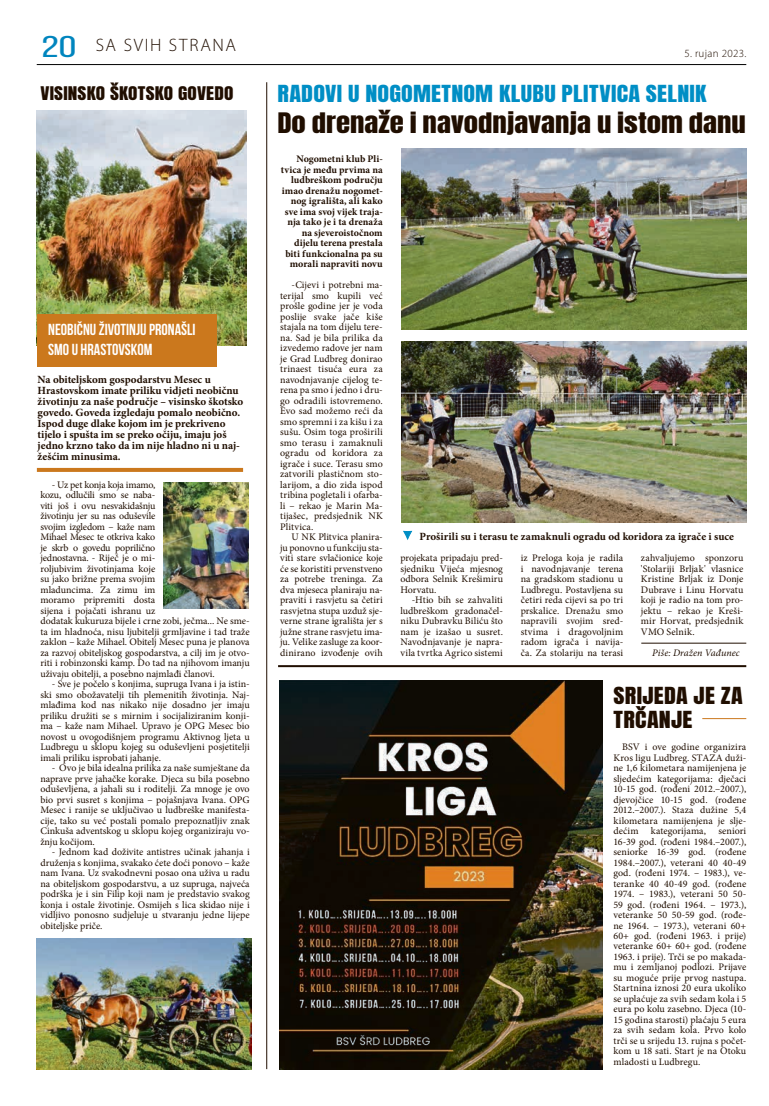
<style>
.page{position:relative;width:769px;height:1106px;background:#fff}
.page>*{position:absolute;margin:0;border:0;box-sizing:border-box;transform-origin:0 0}
.t1{font:30px "Bebas Neue";color:#0085be;scale:1.5 1}
.t2{font:24px "Anton";color:#200e00;scale:1.2 1}
.t3{font:20px "Anton";letter-spacing:.01em;color:#008ec5;scale:1.2 1}
.t4{font:20px/24px "Anton";letter-spacing:.01em;color:#200e00;scale:1.2 1}
.t5{font:300 18px "Myriad Pro";letter-spacing:.095em;color:#200e00}
.t6{font:700 16px/20px "Bebas Neue";color:#fff}
.t7{font:16px "Anton";letter-spacing:.01em;color:#200e00;scale:1.2 1}
.t8{font:700 11px/11px "Minion Pro";color:#200e00}
.t9{font:300 11px "Myriad Pro";letter-spacing:.03em;color:#200e00}
.t10{font:10px/10.5px "Minion Pro";letter-spacing:-.005em;color:#200e00;text-align:justify}
.t11{font:700 10px/10.5px "Minion Pro";letter-spacing:.005em;color:#200e00;text-align:right}
.t12{font:italic 10px "Minion Pro";letter-spacing:.01em;color:#200e00}
</style>
<div class="page">
<hr style="left:37px;top:64px;width:709px;height:1px;background:#000">
<img style="left:401px;top:148px;width:345px;height:182px">
<img style="left:401px;top:341px;width:345px;height:181px">
<svg style="left:403px;top:530px;width:10px;height:10px"></svg>
<hr style="left:641px;top:642px;width:105px;height:1px;background:#200e00">
<hr style="left:266px;top:82px;width:1px;height:987px;background:#200e00">
<hr style="left:278px;top:665px;width:468px;height:2px;background:#200e00">
<img style="left:37px;top:110px;width:210px;height:236px">
<svg style="left:37px;top:468px;width:206px;height:4px"></svg>
<div style="left:37px;top:314px;width:179px;height:53px;background:#cb781d"></div>
<img style="left:37px;top:939px;width:215px;height:130px">
<img style="left:164px;top:482px;width:84px;height:126px">
<img style="left:279px;top:680px;width:323px;height:389px">
<hr style="left:702px;top:718px;width:44px;height:1px;background:#cb781d">
<h1 class="t1" style="left:41px;top:30px;width:25px">20</h1>
<h3 class="t5" style="left:96px;top:34px;width:141px">SA SVIH STRANA</h3>
<h3 class="t7" style="left:40px;top:85px;width:162px">VISINSKO ŠKOTSKO GOVEDO</h3>
<h3 class="t6" style="left:48px;top:319px;width:149px">NEOBIČNU ŽIVOTINJU PRONAŠLI<br>SMO U HRASTOVSKOM</h3>
<p class="t8" style="left:38px;top:374px;width:207px">Na obiteljskom gospodarstvu Mesec u Hrastovskom imate priliku vidjeti neobičnu životinju za naše područje – visinsko škotsko govedo. Goveda izgledaju pomalo neobično.<br>Ispod duge dlake kojom im je prekriveno tijelo i spušta im se preko očiju, imaju još jedno krzno tako da im nije hladno ni u naj&shy;žešćim minusima.</p>
<p class="t10" style="left:40px;top:479px;width:211px;text-align:left;text-indent:11px">- Uz pet konja koja imamo,<br>kozu, odlučili smo se naba-<br>viti još i ovu nesvakidašnju<br>životinju jer su nas oduševile<br>svojim izgledom – kaže nam<br>Mihael Mesec te otkriva kako<br>je skrb o govedu poprilično<br>jednostavna. - Riječ je o mi-<br>roljubivim životinjama koje<br>su jako brižne prema svojim<br>mladuncima. Za zimu im<br>moramo pripremiti dosta<br>sijena i pojačati ishranu uz<br>dodatak kukuruza bijele i crne zobi, ječma... Ne sme&shy;ta im hladnoća, nisu ljubitelji grmljavine i tad traže zaklon – kaže Mihael. Obitelj Mesec puna je planova za razvoj obiteljskog gospodarstva, a cilj im je otvo&shy;riti i robinzonski kamp. Do tad na njihovom imanju uživaju obitelji, a posebno najmlađi članovi.</p>
<p class="t10" style="left:40px;top:678px;width:211px;text-indent:11px">- Sve je počelo s konjima, supruga Ivana i ja istin&shy;ski smo obožavatelji tih plemenitih životinja. Naj&shy;mlađima kod nas nikako nije dosadno jer imaju priliku družiti se s mirnim i socijaliziranim konji&shy;ma – kaže nam Mihael. Upravo je OPG Mesec bio novost u ovogodišnjem programu Aktivnog ljeta u Ludbregu u sklopu kojeg su oduševljeni posjetitelji imali priliku isprobati jahanje.</p>
<p class="t10" style="left:40px;top:762px;width:211px;text-indent:11px">- Ovo je bila idealna prilika za naše sumještane da naprave prve jahačke korake. Djeca su bila posebno oduševljena, a jahali su i roditelji. Za mnoge je ovo bio prvi susret s konjima – pojašnjava Ivana. OPG Mesec i ranije se uključivao u ludbreške manifesta&shy;cije, tako su već postali pomalo prepoznatljiv znak Cinkuša adventskog u sklopu kojeg organiziraju vo&shy;žnju kočijom.</p>
<p class="t10" style="left:40px;top:846px;width:211px;text-indent:11px">- Jednom kad doživite antistres učinak jahanja i druženja s konjima, svakako ćete doći ponovo – kaže nam Ivana. Uz svakodnevni posao ona uživa u radu na obiteljskom gospodarstvu, a uz supruga, najveća podrška je i sin Filip koji nam je predstavio svakog konja i ostale životinje. Osmijeh s lica skidao nije i vidljivo ponosno sudjeluje u stvaranju jedne lijepe obiteljske priče.</p>
<p class="t9" style="left:684px;top:47px;width:64px">5. rujan 2023.</p>
<h3 class="t3" style="left:277px;top:84px;width:359px">RADOVI U NOGOMETNOM KLUBU PLITVICA SELNIK</h3>
<h2 class="t2" style="left:277px;top:111px;width:392px">Do drenaže i navodnjavanja u istom danu</h2>
<p class="t11" style="left:281px;top:154px;width:103px">Nogometni klub Pli&shy;tvica je među prvima na ludbreškom području imao drenažu nogomet&shy;nog igrališta, ali kako sve ima svoj vijek traja&shy;nja tako je i ta drenaža na sjeveroistočnom dijelu terena prestala biti funkcionalna pa su morali napraviti novu</p>
<p class="t10" style="left:280px;top:280px;width:104px;text-indent:11px">-Cijevi i potrebni ma&shy;terijal smo kupili već prošle godine jer je voda poslije svake jače kiše stajala na tom dijelu tere&shy;na. Sad je bila prilika da izvedemo radove jer nam je Grad Ludbreg donirao trinaest tisuća eura za navodnjavanje cijelog te&shy;rena pa smo i jedno i dru&shy;go odradili istovremeno.<br>Evo sad možemo reći da smo spremni i za kišu i za sušu. Osim toga proširili smo terasu i zamaknuli ogradu od koridora za igrače i suce. Terasu smo zatvorili plastičnom sto&shy;larijom, a dio zida ispod tribina pogletali i ofarba&shy;li – rekao je Marin Ma&shy;tijašec, predsjednik NK Plitvica.</p>
<p class="t10" style="left:280px;top:532px;width:104px;text-indent:11px">U NK Plitvica planira&shy;ju ponovno u funkciju sta&shy;viti stare svlačionice koje će se koristiti prvenstveno za potrebe treninga. Za dva mjeseca planiraju na&shy;praviti i rasvjetu sa četiri rasvjetna stupa uzduž sje&shy;verne strane igrališta jer s južne strane rasvjetu ima&shy;ju. Velike zasluge za koor&shy;dinirano izvođenje ovih</p>
<p class="t8" style="left:419px;top:531px;width:316px">Proširili su i terasu te zamaknuli ogradu od koridora za igrače i suce</p>
<p class="t10" style="left:400px;top:553px;width:104px">projekata pripadaju pred&shy;sjedniku Vijeća mjesnog odbora Selnik Krešimiru Horvatu.</p>
<p class="t10" style="left:400px;top:595px;width:104px;text-indent:11px">-Htio bih se zahvaliti ludbreškom gradonačel&shy;niku Dubravku Biliću što nam je izašao u susret.<br>Navodnjavanje je napra&shy;vila tvrtka Agrico sistemi</p>
<p class="t10" style="left:520px;top:553px;width:104px">iz Preloga koja je radila i navodnjavanje terena na gradskom stadionu u Ludbregu. Postavljena su četiri reda cijevi sa po tri prskalice. Drenažu smo napravili svojim sred&shy;stvima i dragovoljnim radom igrača i navija&shy;ča. Za stolariju na terasi</p>
<p class="t10" style="left:640px;top:553px;width:104px">zahvaljujemo sponzoru 'Stolariji Brljak' vlasnice Kristine Brljak iz Donje Dubrave i Linu Horvatu koji je radio na tom pro&shy;jektu – rekao je Kreši&shy;mir Horvat, predsjednik VMO Selnik.</p>
<p class="t12" style="left:652px;top:645px;width:89px">Piše: Dražen Vađunec</p>
<h3 class="t4" style="left:613px;top:685px;width:109px">SRIJEDA JE ZA<br>TRČANJE</h3>
<p class="t10" style="left:613px;top:741px;width:134px;text-indent:8px">BSV i ove godine organizira Kros ligu Ludbreg. STAZA duži&shy;ne 1,6 kilometara namijenjena je sljedećim kategorijama: dječaci 10-15 god. (rođeni 2012.–2007.), djevojčice 10-15 god. (rođene 2012.–2007.). Staza dužine 5,4 kilometara namijenjena je slje&shy;dećim kategorijama, seniori 16-39 god. (rođeni 1984.–2007.), seniorke 16-39 god. (rođene 1984.–2007.), veterani 40 40-49 god. (rođeni 1974. – 1983.), ve&shy;teranke 40 40-49 god. (rođene 1974. – 1983.), veterani 50 50- 59 god. (rođeni 1964. – 1973.), veteranke 50 50-59 god. (rođe&shy;ne 1964. – 1973.), veterani 60+ 60+ god. (rođeni 1963. i prije) veteranke 60+ 60+ god. (rođene 1963. i prije). Trči se po makada&shy;mu i zemljanoj podlozi. Prijave su moguće prije prvog nastupa.<br>Startnina iznosi 20 eura ukoliko se uplaćuje za svih sedam kola i 5 eura po kolu zasebno. Djeca (10- 15 godina starosti) plaćaju 5 eura za svih sedam kola. Prvo kolo trči se u srijedu 13. rujna s počet&shy;kom u 18 sati. Start je na Otoku mladosti u Ludbregu.</p>
</div>
